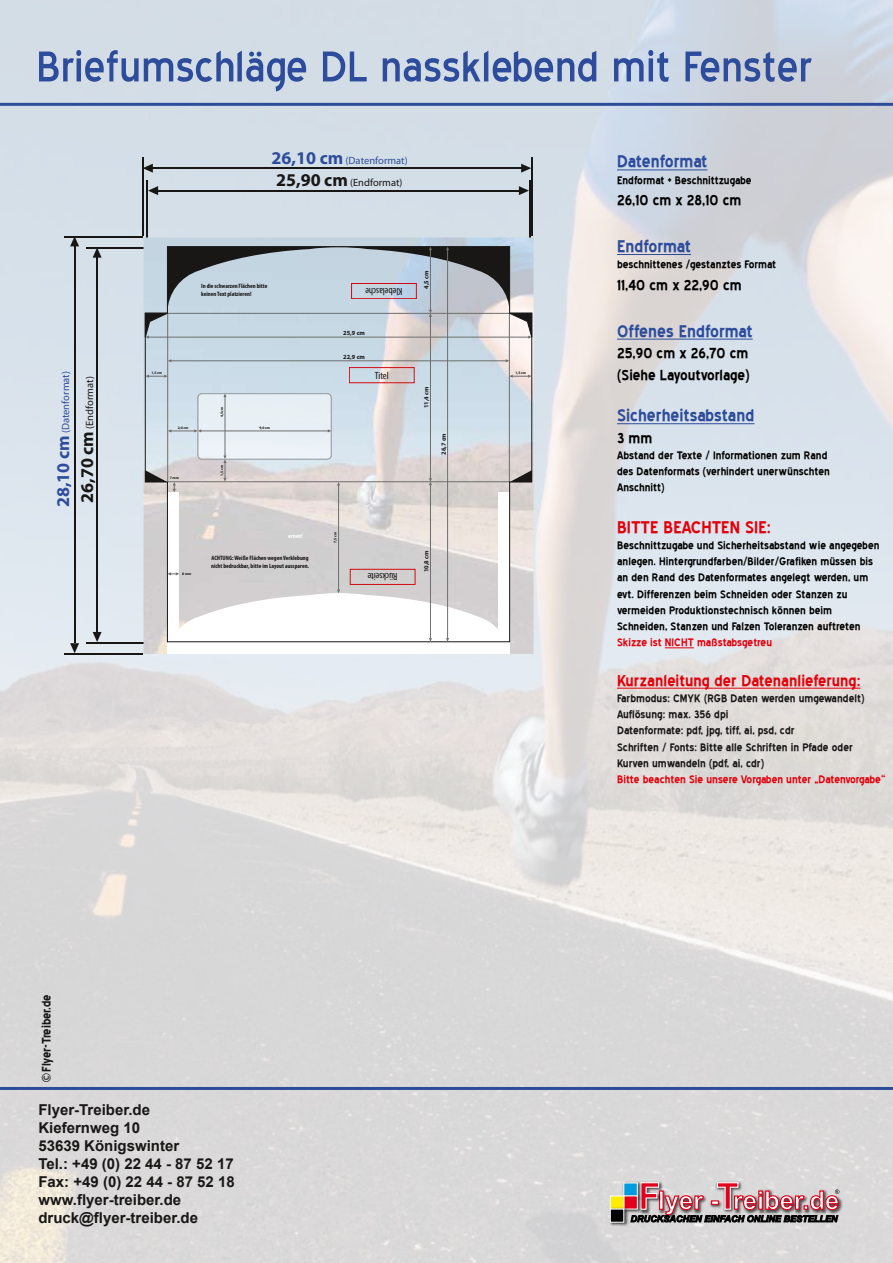
<style>
.page{position:relative;width:893px;height:1263px;background:#fff}
.page>*{position:absolute;margin:0;border:0;box-sizing:border-box;transform-origin:0 0}
.t1{font:54px "Blue Highway";color:#2d4c9c}
.t2{font:700 21px "Blue Highway";color:#2d4c9c}
.t3{font:700 21px "Blue Highway";color:#e3000b}
.t4{font:700 19.5px "Blue Highway";color:#e3000b}
.t5{font:700 18px/21.6px "Blue Highway";color:#000}
.t6{font:700 15px/18px "Arial";color:#181716}
.t7{font:700 15px "Blue Highway";color:#181716}
.t8{font:700 13.5px/16.2px "Blue Highway";color:#000}
.t9{font:700 13.5px/16.2px "Blue Highway";color:#181716}
.t10{font:700 13.5px "Blue Highway";color:#e3000b}
.t11{font:10.5px/22.5px "Myriad Pro";color:#2d4c9c;text-align:center}
.t12{font:condensed 10.5px "Myriad Pro";letter-spacing:-.01em;color:#181716}
.t13{font:10.5px "Myriad Pro";color:#181716}
.t14{font:700 condensed 6.3px/7.8px "Myriad Pro";color:#181716}
.t15{font:700 6.3px "Myriad Pro";color:#181716}
.t16{font:700 condensed 6.3px "Myriad Pro";color:#fff}
.t17{font:700 3.75px "Myriad Pro";color:#181716}
.t18{font:700 3.6px "Myriad Pro";color:#181716}
.s1{font-weight:700;font-size:18px}
.s2{font-weight:700;font-size:18px;color:#181716}
.s3{color:#181716}
</style>
<div class="page">
<img style="left:0;top:0;width:893px;height:1263px">
<hr style="left:143px;top:157px;width:1px;height:79px;background:#181716">
<hr style="left:64px;top:236px;width:79px;height:2px;background:#181716">
<hr style="left:146px;top:180px;width:2px;height:134px;background:#181716">
<hr style="left:64px;top:653px;width:79px;height:2px;background:#181716">
<hr style="left:86px;top:642px;width:84px;height:1px;background:#181716">
<hr style="left:86px;top:247px;width:82px;height:2px;background:#181716">
<hr style="left:158px;top:190px;width:364px;height:1px;background:#181716">
<svg style="left:148px;top:186px;width:10px;height:9px"></svg>
<svg style="left:519px;top:186px;width:10px;height:9px"></svg>
<hr style="left:96px;top:257px;width:2px;height:375px;background:#181716">
<svg style="left:93px;top:632px;width:9px;height:10px"></svg>
<svg style="left:93px;top:249px;width:9px;height:9px"></svg>
<hr style="left:152px;top:167px;width:374px;height:2px;background:#181716">
<svg style="left:144px;top:164px;width:9px;height:9px"></svg>
<svg style="left:521px;top:164px;width:10px;height:9px"></svg>
<hr style="left:74px;top:245px;width:1px;height:398px;background:#181716">
<svg style="left:70px;top:643px;width:9px;height:10px"></svg>
<svg style="left:70px;top:238px;width:9px;height:8px"></svg>
<hr style="left:529px;top:180px;width:2px;height:134px;background:#181716">
<hr style="left:531px;top:157px;width:2px;height:79px;background:#181716">
<hr style="left:617px;top:170px;width:90px;height:1px;background:#2d4c9c">
<hr style="left:617px;top:254px;width:74px;height:1px;background:#2d4c9c">
<hr style="left:617px;top:339px;width:136px;height:1px;background:#2d4c9c">
<hr style="left:617px;top:423px;width:137px;height:1px;background:#2d4c9c">
<svg style="left:665px;top:648px;width:29px;height:1px"></svg>
<hr style="left:617px;top:688px;width:243px;height:1px;background:#e3000b">
<img style="left:839px;top:1188px;width:4px;height:33px">
<img style="left:621px;top:1181px;width:9px;height:13px">
<div style="left:623px;top:1182px;width:15px;height:14px;background:#009dde;border:1px solid #fff"></div>
<img style="left:621px;top:1194px;width:9px;height:21px">
<svg style="left:623px;top:1195px;width:15px;height:14px"></svg>
<div style="left:610px;top:1195px;width:14px;height:14px;background:#ffec00;border:1px solid #fff"></div>
<img style="left:608px;top:1206px;width:21px;height:23px">
<div style="left:610px;top:1209px;width:14px;height:13px;background:#000;border:1px solid #fff"></div>
<hr style="left:0;top:103px;width:893px;height:3px;background:#2d4c9c">
<hr style="left:0;top:1087px;width:893px;height:3px;background:#2d4c9c">
<svg style="left:630px;top:1181px;width:209px;height:41px;background:#b18e93"></svg>
<img style="left:144px;top:237px;width:389px;height:417px">
<div style="left:167px;top:642px;width:343px;height:12px;background:#fff"></div>
<svg style="left:145px;top:341px;width:387px;height:301px;background:#d4d6d9"></svg>
<hr style="left:338px;top:485px;width:1px;height:105px;background:#6e6e6d">
<svg style="left:173px;top:482px;width:3px;height:10px"></svg>
<svg style="left:167px;top:572px;width:12px;height:3px"></svg>
<img style="left:197px;top:393px;width:135px;height:67px">
<hr style="left:225px;top:397px;width:1px;height:59px;background:#6e6e6d">
<svg style="left:223px;top:455px;width:4px;height:27px"></svg>
<svg style="left:223px;top:394px;width:4px;height:3px"></svg>
<hr style="left:201px;top:431px;width:127px;height:1px;background:#6e6e6d">
<svg style="left:168px;top:429px;width:33px;height:3px"></svg>
<svg style="left:145px;top:470px;width:22px;height:12px"></svg>
<svg style="left:510px;top:470px;width:22px;height:12px"></svg>
<hr style="left:447px;top:250px;width:1px;height:388px;background:#6e6e6d">
<hr style="left:430px;top:485px;width:1px;height:153px;background:#6e6e6d">
<svg style="left:171px;top:590px;width:335px;height:52px"></svg>
<hr style="left:430px;top:316px;width:1px;height:163px;background:#6e6e6d">
<svg style="left:429px;top:478px;width:3px;height:7px"></svg>
<svg style="left:145px;top:246px;width:387px;height:95px;background:#acb7c0"></svg>
<svg style="left:145px;top:375px;width:23px;height:3px"></svg>
<svg style="left:509px;top:375px;width:23px;height:3px"></svg>
<hr style="left:171px;top:361px;width:335px;height:1px;background:#6e6e6d">
<div style="left:351px;top:283px;width:66px;height:16px;border:1px solid #d40a10"></div>
<div style="left:350px;top:569px;width:65px;height:16px;border:1px solid #d40a10"></div>
<div style="left:349px;top:367px;width:65px;height:16px;border:1px solid #d40a10"></div>
<h1 class="t1" style="left:36px;top:43px;width:778px">Briefumschläge DL nassklebend mit Fenster</h1>
<p class="t11" style="left:54px;top:507px;width:138px;rotate:-90deg"><span class="s1">28,10 cm</span> (Datenformat)</p>
<p class="t13" style="left:83px;top:503px;width:128px;rotate:-90deg"><span class="s1">26,70 cm</span> (Endformat)</p>
<p class="t11" style="left:272px;top:149px;width:138px"><span class="s1">26,10 cm</span> (Datenformat)<br><span class="s2">25,90 cm</span> <span class="s3">(Endformat)</span></p>
<p class="t14" style="left:201px;top:282px;width:68px">In die schwarzen Flächen bitte keinen Text platzieren!</p>
<p class="t12" style="left:403px;top:297px;width:39px;rotate:-180deg">K l e b a sle ehc</p>
<p class="t15" style="left:343px;top:329px;width:23px">25,9 cm</p>
<p class="t15" style="left:343px;top:353px;width:23px">22,9 cm</p>
<p class="t15" style="left:422px;top:289px;width:20px;rotate:-90deg">4,5 cm</p>
<p class="t12" style="left:375px;top:369px;width:15px">Titel</p>
<p class="t18" style="left:152px;top:371px;width:12px">1,5 cm</p>
<p class="t18" style="left:515px;top:371px;width:12px">1,5 cm</p>
<p class="t18" style="left:178px;top:425px;width:12px">2,0 cm</p>
<p class="t18" style="left:170px;top:475px;width:11px">7mm</p>
<p class="t17" style="left:219px;top:417px;width:12px;rotate:-90deg">4,5 cm</p>
<p class="t17" style="left:219px;top:476px;width:12px;rotate:-90deg">1,5 cm</p>
<p class="t18" style="left:259px;top:425px;width:12px">9,0 cm</p>
<p class="t18" style="left:182px;top:571px;width:11px">8mm</p>
<p class="t16" style="left:288px;top:532px;width:16px">ernen!</p>
<p class="t14" style="left:211px;top:554px;width:99px">ACHTUNG:Weiße Flächen wegen Verklebung nicht bedruckbar, bitte im Layout aussparen.</p>
<p class="t17" style="left:333px;top:543px;width:12px;rotate:-90deg">7,5 cm</p>
<p class="t15" style="left:422px;top:408px;width:23px;rotate:-90deg">11,4 cm</p>
<p class="t15" style="left:439px;top:455px;width:23px;rotate:-90deg">26,7 cm</p>
<p class="t12" style="left:398px;top:583px;width:31px;rotate:-180deg">Rücksei et</p>
<p class="t15" style="left:422px;top:572px;width:23px;rotate:-90deg">10,8 cm</p>
<p class="t7" style="left:40px;top:1082px;width:89px;rotate:-90deg">©Flyer-Treiber.de</p>
<p class="t6" style="left:38px;top:1101px;width:198px">Flyer-Treiber.de<br>Kiefernweg 10<br>53639 Königswinter<br>Tel.: +49 (0) 22 44 - 87 52 17<br>Fax: +49 (0) 22 44 - 87 52 18 www.flyer-treiber.de druck@flyer-treiber.de</p>
<h2 class="t2" style="left:617px;top:152px;width:92px">Datenformat</h2>
<p class="t8" style="left:617px;top:172px;width:136px">Endformat + Beschnittzugabe</p>
<h3 class="t5" style="left:617px;top:189px;width:126px">26,10 cm x 28,10 cm</h3>
<h2 class="t2" style="left:617px;top:236px;width:76px">Endformat</h2>
<p class="t8" style="left:617px;top:256px;width:161px">beschnittenes /gestanztes Format</p>
<h3 class="t5" style="left:617px;top:274px;width:126px">11,40 cm x 22,90 cm</h3>
<h2 class="t2" style="left:617px;top:321px;width:137px">Offenes Endformat</h2>
<h3 class="t5" style="left:617px;top:342px;width:134px">25,90 cm x 26,70 cm (Siehe Layoutvorlage)</h3>
<h2 class="t2" style="left:617px;top:406px;width:139px">Sicherheitsabstand</h2>
<h3 class="t5" style="left:617px;top:427px;width:37px">3 mm</h3>
<p class="t8" style="left:617px;top:447px;width:214px">Abstand der Texte / Informationen zum Rand des Datenformats (verhindert unerwünschten<br>Anschnitt)</p>
<h2 class="t3" style="left:617px;top:517px;width:155px">BITTE BEACHTEN SIE:</h2>
<p class="t8" style="left:617px;top:537px;width:264px">Beschnittzugabe und Sicherheitsabstand wie angegeben anlegen. Hintergrundfarben/Bilder/Grafiken müssen bis an den Rand des Datenformates angelegt werden, um evt. Differenzen beim Schneiden oder Stanzen zu vermeiden Produktionstechnisch können beim Schneiden, Stanzen und Falzen Toleranzen auftreten</p>
<p class="t10" style="left:617px;top:636px;width:157px">Skizze ist NICHT maßstabsgetreu</p>
<h3 class="t4" style="left:617px;top:671px;width:245px">Kurzanleitung der Datenanlieferung:</h3>
<p class="t9" style="left:617px;top:690px;width:249px">Farbmodus: CMYK (RGB Daten werden umgewandelt)<br>Auflösung: max. 356 dpi<br>Datenformate: pdf, jpg, tiff, ai, psd, cdr<br>Schriften / Fonts: Bitte alle Schriften in Pfade oder Kurven umwandeln (pdf, ai, cdr)</p>
<p class="t10" style="left:617px;top:773px;width:270px">Bitte beachten Sie unsere Vorgaben unter „Datenvorgabe“</p>
</div>
